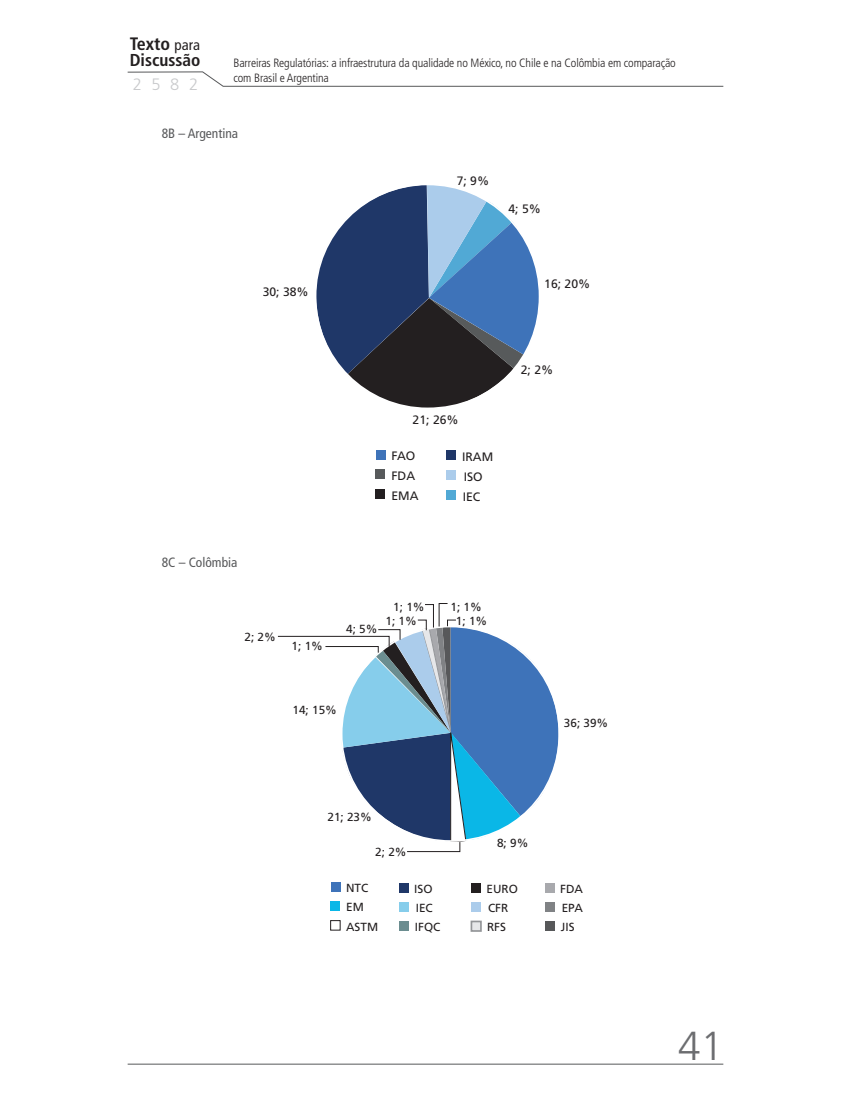
<style>
.page{position:relative;width:851px;height:1106px;background:#fff}
.page>*{position:absolute;margin:0;border:0;box-sizing:border-box;transform-origin:0 0}
.t1{font:300 40.5px "Frutiger LT Pro";color:#6c6d70}
.t2{font:700 condensed 18px "Frutiger LT Pro";color:#231f20}
.t3{font:700 condensed 17.25px "Frutiger LT Pro";color:#231f20}
.t4{font:300 16.5px "Frutiger LT Pro";color:#c9cacc}
.t5{font:condensed 13.5px "Frutiger LT Pro";color:#57585a}
.t6{font:12.15px/20px "Frutiger LT Pro";color:#231f20}
.t7{font:300 condensed 12px/14.4px "Frutiger LT Pro";letter-spacing:-.01em;color:#231f20}
.t8{font:11.7px/19.4px "Frutiger LT Pro";color:#231f20}
.s1{font-weight:400;font-size:15px}
</style>
<div class="page">
<svg style="left:127px;top:71px;width:597px;height:16px"></svg>
<hr style="left:128px;top:1063px;width:595px;height:1px;background:#57585a">
<div style="left:375px;top:449px;width:10px;height:10px;background:#3e73b9"></div>
<div style="left:375px;top:469px;width:10px;height:10px;background:#575a5b"></div>
<div style="left:375px;top:489px;width:10px;height:10px;background:#231f20"></div>
<div style="left:446px;top:470px;width:10px;height:10px;background:#abcceb"></div>
<div style="left:446px;top:490px;width:10px;height:10px;background:#51a9d5"></div>
<div style="left:446px;top:450px;width:10px;height:10px;background:#1f3768"></div>
<svg style="left:317px;top:186px;width:220px;height:220px"></svg>
<div style="left:331px;top:882px;width:9px;height:9px;background:#3e73b9"></div>
<div style="left:330px;top:901px;width:10px;height:9px;background:#0ab7e7"></div>
<div style="left:330px;top:920px;width:10px;height:10px;border:1px solid #231f20"></div>
<div style="left:399px;top:902px;width:9px;height:9px;background:#86cdeb"></div>
<div style="left:399px;top:921px;width:9px;height:10px;background:#6b8d90"></div>
<div style="left:399px;top:882px;width:9px;height:10px;background:#1f3768"></div>
<div style="left:471px;top:902px;width:10px;height:9px;background:#abcceb"></div>
<div style="left:471px;top:921px;width:10px;height:10px;background:#e6e7e9"></div>
<div style="left:470px;top:920px;width:11px;height:11px;border:2px solid #939598"></div>
<div style="left:471px;top:882px;width:10px;height:10px;background:#231f20"></div>
<div style="left:545px;top:902px;width:9px;height:9px;background:#808285"></div>
<div style="left:545px;top:921px;width:9px;height:10px;background:#57585a"></div>
<div style="left:545px;top:882px;width:9px;height:10px;background:#a8a9ad"></div>
<svg style="left:277px;top:603px;width:282px;height:249px"></svg>
<h2 class="t2" style="left:130px;top:33px;width:72px">Texto <span class="s1">para</span></h2>
<h3 class="t3" style="left:130px;top:50px;width:72px">Discussão</h3>
<h3 class="t4" style="left:133px;top:75px;width:67px">2582</h3>
<p class="t7" style="left:233px;top:56px;width:443px">Barreiras Regulatórias: a infraestrutura da qualidade no México, no Chile e na Colômbia em comparação com Brasil e Argentina</p>
<p class="t5" style="left:162px;top:125px;width:78px">8B – Argentina</p>
<p class="t6" style="left:262px;top:282px;width:48px">30; 38%</p>
<p class="t6" style="left:456px;top:170px;width:34px">7; 9%</p>
<p class="t6" style="left:508px;top:199px;width:34px">4; 5%</p>
<p class="t6" style="left:544px;top:274px;width:48px">16; 20%</p>
<p class="t6" style="left:412px;top:410px;width:48px">21; 26%</p>
<p class="t6" style="left:391px;top:446px;width:29px">FAO<br>FDA<br>EMA</p>
<p class="t6" style="left:462px;top:446px;width:33px">IRAM<br>ISO<br>IEC</p>
<p class="t5" style="left:162px;top:554px;width:77px">8C – Colômbia</p>
<p class="t8" style="left:244px;top:627px;width:33px">2; 2%</p>
<p class="t8" style="left:291px;top:636px;width:33px">1; 1%</p>
<p class="t8" style="left:346px;top:619px;width:33px">4; 5%</p>
<p class="t8" style="left:393px;top:597px;width:33px">1; 1%</p>
<p class="t8" style="left:385px;top:611px;width:33px">1; 1%</p>
<p class="t8" style="left:292px;top:700px;width:46px">14; 15%</p>
<p class="t8" style="left:450px;top:597px;width:33px">1; 1%</p>
<p class="t8" style="left:456px;top:611px;width:33px">1; 1%</p>
<p class="t6" style="left:520px;top:360px;width:34px">2; 2%</p>
<p class="t8" style="left:564px;top:713px;width:46px">36; 39%</p>
<p class="t8" style="left:327px;top:807px;width:46px">21; 23%</p>
<p class="t8" style="left:375px;top:842px;width:33px">2; 2%</p>
<p class="t8" style="left:497px;top:833px;width:33px">8; 9%</p>
<p class="t8" style="left:346px;top:878px;width:33px">NTC<br>EM<br>ASTM</p>
<p class="t8" style="left:414px;top:879px;width:28px">ISO<br>IEC<br>IFQC</p>
<p class="t8" style="left:486px;top:879px;width:33px">EURO<br>CFR<br>RFS</p>
<p class="t8" style="left:560px;top:879px;width:24px;text-align:justify">FDA EPA JIS</p>
<h1 class="t1" style="left:678px;top:1022px;width:47px">41</h1>
</div>
